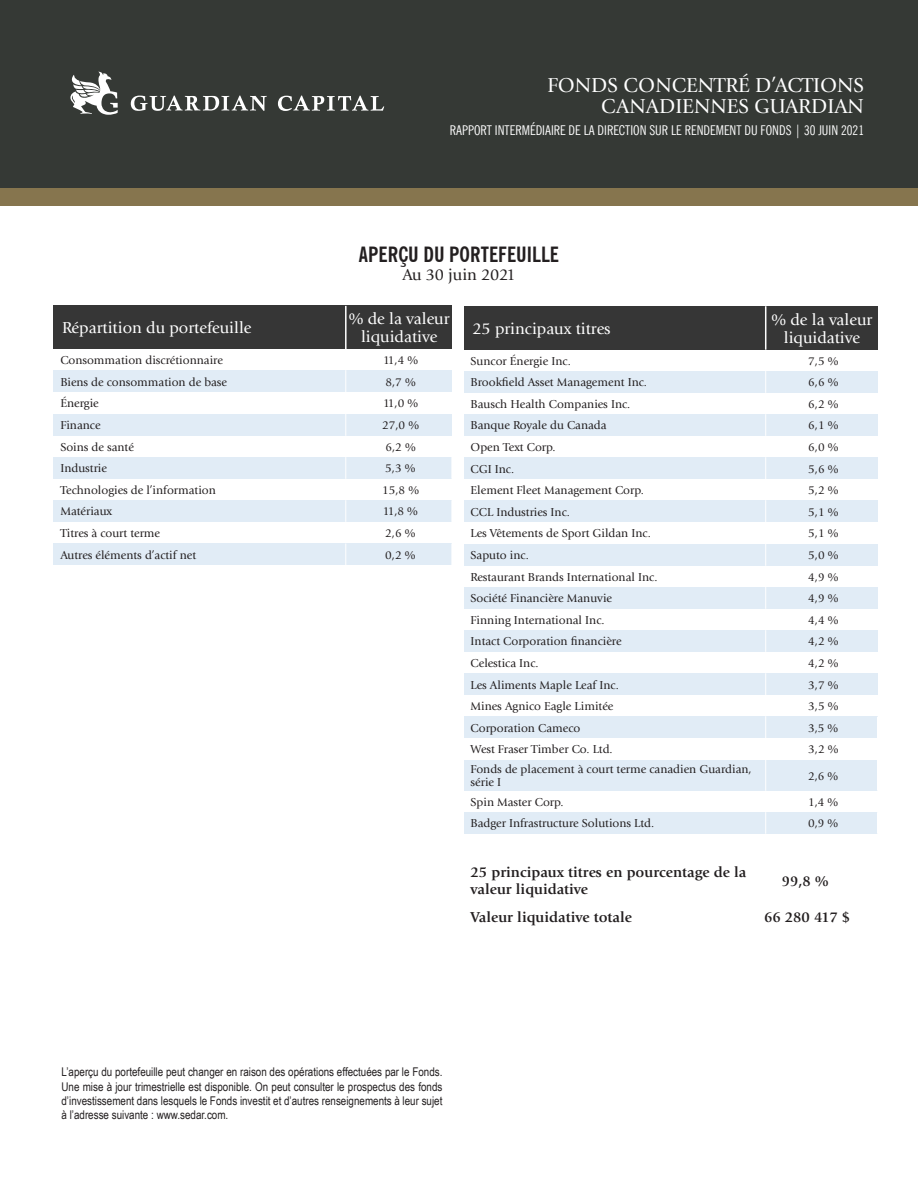
<style>
.page{position:relative;width:918px;height:1188px;background:#fff}
.page>*{position:absolute;margin:0;border:0;box-sizing:border-box;transform-origin:0 0}
.t1{font:21px/21px "Giovanni Std";color:#fff;text-align:right}
.t2{font:700 condensed 21px "News Gothic BT";color:#231f20}
.t3{font:16.5px/18px "Giovanni Std";color:#fff;text-align:center}
.t4{font:16.5px "Giovanni Std";letter-spacing:-.02em;color:#231f20}
.t5{font:700 15px "Giovanni Std";color:#231f20}
.t6{font:condensed 13.5px "News Gothic BT";color:#fff}
.t7{font:12px/13.5px "Giovanni Std";color:#231f20}
.t8{font:12px/14.4px "Arial Narrow";color:#231f20;text-align:justify}
</style>
<div class="page">
<div style="left:464px;top:457px;width:302px;height:22px;background:#e1ecf6"></div>
<div style="left:766px;top:457px;width:112px;height:22px;background:#e1ecf6"></div>
<div style="left:464px;top:501px;width:302px;height:21px;background:#e1ecf6"></div>
<div style="left:766px;top:501px;width:112px;height:21px;background:#e1ecf6"></div>
<div style="left:54px;top:543px;width:292px;height:22px;background:#e1ecf6"></div>
<div style="left:346px;top:543px;width:106px;height:22px;background:#e1ecf6"></div>
<svg style="left:345px;top:544px;width:1px;height:21px"></svg>
<svg style="left:451px;top:544px;width:1px;height:21px"></svg>
<div style="left:464px;top:544px;width:302px;height:21px;background:#e1ecf6"></div>
<div style="left:766px;top:544px;width:112px;height:21px;background:#e1ecf6"></div>
<div style="left:464px;top:587px;width:302px;height:22px;background:#e1ecf6"></div>
<div style="left:766px;top:587px;width:112px;height:22px;background:#e1ecf6"></div>
<div style="left:464px;top:630px;width:302px;height:22px;background:#e1ecf6"></div>
<div style="left:766px;top:630px;width:112px;height:22px;background:#e1ecf6"></div>
<div style="left:464px;top:673px;width:302px;height:22px;background:#e1ecf6"></div>
<div style="left:766px;top:673px;width:112px;height:22px;background:#e1ecf6"></div>
<div style="left:464px;top:717px;width:302px;height:21px;background:#e1ecf6"></div>
<div style="left:766px;top:717px;width:112px;height:21px;background:#e1ecf6"></div>
<svg style="left:877px;top:717px;width:1px;height:21px"></svg>
<div style="left:0;top:0;width:918px;height:189px;background:#353935"></div>
<div style="left:0;top:188px;width:918px;height:17px;background:#86754e"></div>
<svg style="left:70px;top:71px;width:48px;height:44px"></svg>
<svg style="left:131px;top:96px;width:136px;height:15px"></svg>
<svg style="left:278px;top:96px;width:106px;height:15px"></svg>
<div style="left:54px;top:306px;width:292px;height:43px;background:#363636"></div>
<div style="left:346px;top:306px;width:106px;height:43px;background:#363636"></div>
<div style="left:54px;top:371px;width:292px;height:21px;background:#e1ecf6"></div>
<div style="left:346px;top:371px;width:106px;height:21px;background:#e1ecf6"></div>
<div style="left:54px;top:414px;width:292px;height:21px;background:#e1ecf6"></div>
<div style="left:346px;top:414px;width:106px;height:21px;background:#e1ecf6"></div>
<div style="left:54px;top:457px;width:292px;height:22px;background:#e1ecf6"></div>
<div style="left:346px;top:457px;width:106px;height:22px;background:#e1ecf6"></div>
<div style="left:54px;top:500px;width:292px;height:22px;background:#e1ecf6"></div>
<div style="left:346px;top:500px;width:106px;height:22px;background:#e1ecf6"></div>
<hr style="left:345px;top:306px;width:2px;height:43px;background:#fff">
<svg style="left:451px;top:457px;width:1px;height:22px"></svg>
<svg style="left:451px;top:500px;width:1px;height:22px"></svg>
<svg style="left:345px;top:370px;width:1px;height:152px"></svg>
<div style="left:464px;top:306px;width:302px;height:43px;background:#363636"></div>
<div style="left:766px;top:306px;width:112px;height:43px;background:#363636"></div>
<div style="left:464px;top:371px;width:302px;height:22px;background:#e1ecf6"></div>
<div style="left:766px;top:371px;width:112px;height:22px;background:#e1ecf6"></div>
<div style="left:464px;top:414px;width:302px;height:22px;background:#e1ecf6"></div>
<div style="left:766px;top:414px;width:112px;height:22px;background:#e1ecf6"></div>
<div style="left:464px;top:760px;width:302px;height:31px;background:#e1ecf6"></div>
<div style="left:766px;top:760px;width:112px;height:31px;background:#e1ecf6"></div>
<div style="left:464px;top:812px;width:302px;height:22px;background:#e1ecf6"></div>
<div style="left:766px;top:812px;width:112px;height:22px;background:#e1ecf6"></div>
<hr style="left:765px;top:306px;width:1px;height:43px;background:#fff">
<svg style="left:765px;top:349px;width:1px;height:389px"></svg>
<hr style="left:765px;top:760px;width:1px;height:31px;background:#fff">
<hr style="left:877px;top:760px;width:1px;height:31px;background:#fff">
<svg style="left:765px;top:812px;width:1px;height:22px"></svg>
<svg style="left:877px;top:812px;width:1px;height:22px"></svg>
<h1 class="t1" style="left:547px;top:74px;width:318px">FONDS CONCENTRÉ D’ACTIONS<br>CANADIENNES GUARDIAN</h1>
<p class="t6" style="left:450px;top:122px;width:416px">RAPPORT INTERMÉDIAIRE DE LA DIRECTION SUR LE RENDEMENT DU FONDS | 30 JUIN 2021</p>
<h2 class="t2" style="left:359px;top:242px;width:202px">APERÇU DU PORTEFEUILLE</h2>
<p class="t4" style="left:402px;top:265px;width:115px">Au 30 juin 2021</p>
<p class="t3" style="left:62px;top:319px;width:191px">Répartition du portefeuille</p>
<p class="t3" style="left:349px;top:310px;width:102px">% de la valeur liquidative</p>
<p class="t7" style="left:60px;top:354px;width:164px">Consommation discrétionnaire</p>
<p class="t7" style="left:383px;top:354px;width:37px">11,4 %</p>
<p class="t7" style="left:60px;top:375px;width:168px">Biens de consommation de base</p>
<p class="t7" style="left:385px;top:375px;width:32px">8,7 %</p>
<p class="t7" style="left:60px;top:397px;width:40px">Énergie</p>
<p class="t7" style="left:383px;top:397px;width:37px">11,0 %</p>
<p class="t7" style="left:60px;top:418px;width:42px">Finance</p>
<p class="t7" style="left:382px;top:418px;width:38px">27,0 %</p>
<p class="t7" style="left:60px;top:440px;width:75px">Soins de santé</p>
<p class="t7" style="left:385px;top:440px;width:32px">6,2 %</p>
<p class="t7" style="left:60px;top:462px;width:48px">Industrie</p>
<p class="t7" style="left:385px;top:462px;width:32px">5,3 %</p>
<p class="t7" style="left:60px;top:483px;width:157px">Technologies de l’information</p>
<p class="t7" style="left:382px;top:483px;width:38px">15,8 %</p>
<p class="t7" style="left:60px;top:505px;width:53px">Matériaux</p>
<p class="t7" style="left:383px;top:505px;width:37px">11,8 %</p>
<p class="t7" style="left:60px;top:526px;width:101px">Titres à court terme</p>
<p class="t7" style="left:385px;top:526px;width:32px">2,6 %</p>
<p class="t7" style="left:60px;top:548px;width:137px">Autres éléments d’actif net</p>
<p class="t7" style="left:385px;top:548px;width:32px">0,2 %</p>
<p class="t3" style="left:472px;top:320px;width:140px">25 principaux titres</p>
<p class="t3" style="left:772px;top:311px;width:102px">% de la valeur liquidative</p>
<p class="t7" style="left:471px;top:354px;width:102px">Suncor Énergie Inc.</p>
<p class="t7" style="left:808px;top:354px;width:32px">7,5 %</p>
<p class="t7" style="left:471px;top:376px;width:178px">Brookfeld Asset Management Inc.</p>
<p class="t7" style="left:808px;top:376px;width:32px">6,6 %</p>
<p class="t7" style="left:471px;top:397px;width:161px">Bausch Health Companies Inc.</p>
<p class="t7" style="left:808px;top:397px;width:32px">6,2 %</p>
<p class="t7" style="left:471px;top:419px;width:137px">Banque Royale du Canada</p>
<p class="t7" style="left:808px;top:419px;width:32px">6,1 %</p>
<p class="t7" style="left:471px;top:440px;width:87px">Open Text Corp.</p>
<p class="t7" style="left:808px;top:440px;width:32px">6,0 %</p>
<p class="t7" style="left:471px;top:462px;width:45px">CGI Inc.</p>
<p class="t7" style="left:808px;top:462px;width:32px">5,6 %</p>
<p class="t7" style="left:471px;top:484px;width:175px">Element Fleet Management Corp.</p>
<p class="t7" style="left:808px;top:484px;width:32px">5,2 %</p>
<p class="t7" style="left:471px;top:505px;width:101px">CCL Industries Inc.</p>
<p class="t7" style="left:808px;top:505px;width:32px">5,1 %</p>
<p class="t7" style="left:471px;top:527px;width:182px">Les Vêtements de Sport Gildan Inc.</p>
<p class="t7" style="left:808px;top:527px;width:32px">5,1 %</p>
<p class="t7" style="left:471px;top:548px;width:60px">Saputo inc.</p>
<p class="t7" style="left:808px;top:548px;width:32px">5,0 %</p>
<p class="t7" style="left:471px;top:570px;width:188px">Restaurant Brands International Inc.</p>
<p class="t7" style="left:808px;top:570px;width:32px">4,9 %</p>
<p class="t7" style="left:471px;top:592px;width:143px">Société Financière Manuvie</p>
<p class="t7" style="left:808px;top:592px;width:32px">4,9 %</p>
<p class="t7" style="left:471px;top:613px;width:135px">Finning International Inc.</p>
<p class="t7" style="left:808px;top:613px;width:32px">4,4 %</p>
<p class="t7" style="left:471px;top:635px;width:153px">Intact Corporation fnancière</p>
<p class="t7" style="left:808px;top:635px;width:32px">4,2 %</p>
<p class="t7" style="left:471px;top:656px;width:69px">Celestica Inc.</p>
<p class="t7" style="left:808px;top:656px;width:32px">4,2 %</p>
<p class="t7" style="left:471px;top:678px;width:150px">Les Aliments Maple Leaf Inc.</p>
<p class="t7" style="left:808px;top:678px;width:32px">3,7 %</p>
<p class="t7" style="left:471px;top:700px;width:144px">Mines Agnico Eagle Limitée</p>
<p class="t7" style="left:808px;top:700px;width:32px">3,5 %</p>
<p class="t7" style="left:471px;top:721px;width:111px">Corporation Cameco</p>
<p class="t7" style="left:808px;top:721px;width:32px">3,5 %</p>
<p class="t7" style="left:471px;top:743px;width:144px">West Fraser Timber Co. Ltd.</p>
<p class="t7" style="left:808px;top:743px;width:32px">3,2 %</p>
<p class="t7" style="left:471px;top:762px;width:283px">Fonds de placement à court terme canadien Guardian, série I</p>
<p class="t7" style="left:808px;top:769px;width:32px">2,6 %</p>
<p class="t7" style="left:471px;top:795px;width:95px">Spin Master Corp.</p>
<p class="t7" style="left:808px;top:795px;width:32px">1,4 %</p>
<p class="t7" style="left:471px;top:817px;width:185px">Badger Infrastructure Solutions Ltd.</p>
<p class="t7" style="left:808px;top:817px;width:32px">0,9 %</p>
<p class="t5" style="left:471px;top:864px;width:277px">25 principaux titres en pourcentage de la</p>
<p class="t5" style="left:782px;top:872px;width:48px">99,8 %</p>
<p class="t5" style="left:471px;top:880px;width:119px">valeur liquidative</p>
<p class="t5" style="left:471px;top:909px;width:163px">Valeur liquidative totale</p>
<p class="t5" style="left:764px;top:909px;width:88px">66 280 417 $</p>
<p class="t8" style="left:62px;top:1064px;width:383px">L’aperçu du portefeuille peut changer en raison des opérations effectuées par le Fonds.<br>Une mise à jour trimestrielle est disponible. On peut consulter le prospectus des fonds d’investissement dans lesquels le Fonds investit et d’autres renseignements à leur sujet à l’adresse suivante : www.sedar.com.</p>
</div>
